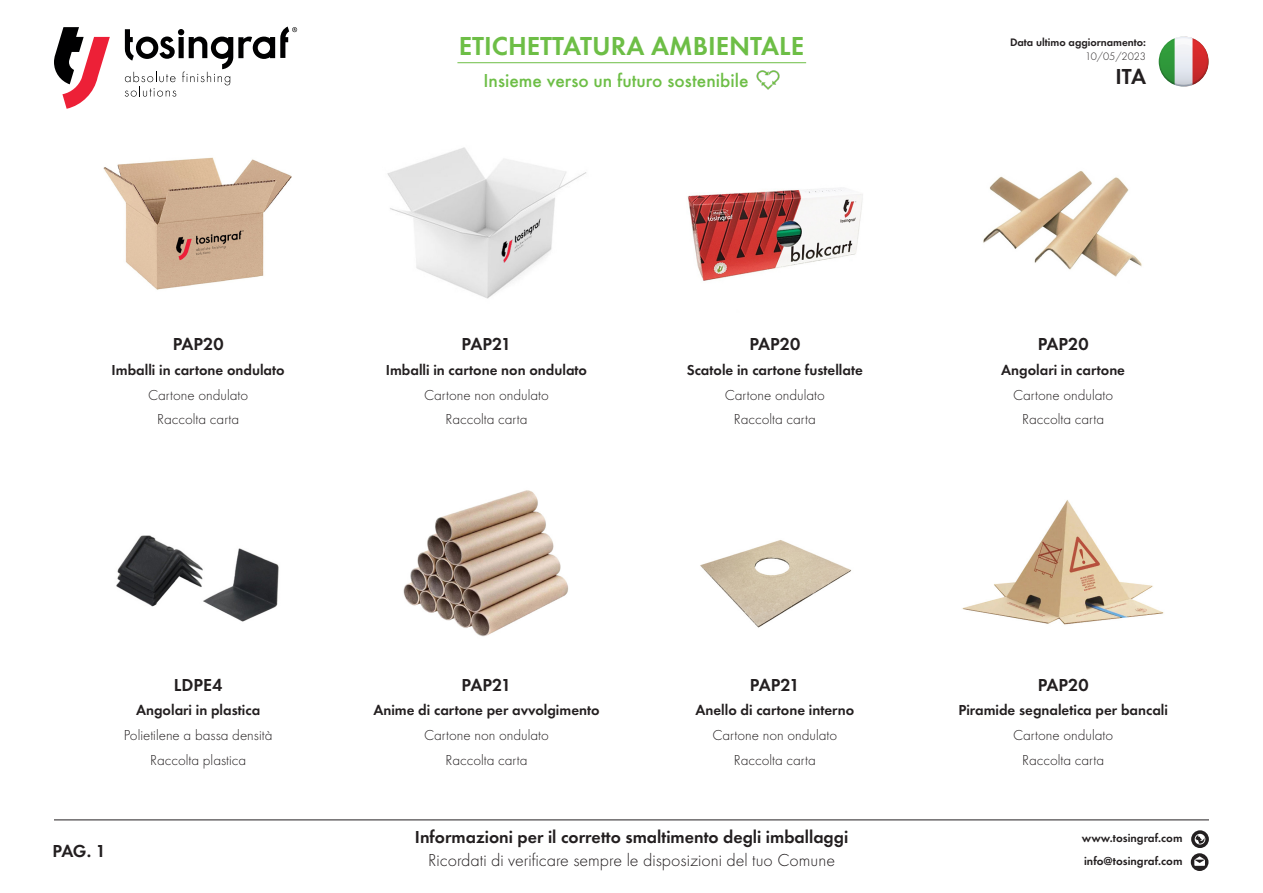
<style>
.page{position:relative;width:1263px;height:893px;background:#fff}
.page>*{position:absolute;margin:0;border:0;box-sizing:border-box;transform-origin:0 0}
.t1{font:600 27px "Futura TOT";color:#6dbe46}
.t2{font:600 22.5px "Futura TOT";color:#231f20}
.t3{font:500 19.5px "Futura TOT";color:#6dbe46}
.t4{font:600 18px "Futura TOT";color:#231f20}
.t5{font:18px "Futura TOT Ligh";color:#231f20}
.t6{font:15px "Futura TOT Ligh";color:#231f20}
.t7{font:600 15px "Futura TOT";color:#231f20}
.t8{font:600 12px/22.5px "Futura TOT";color:#231f20}
.t9{font:600 11.25px "Futura TOT";color:#231f20}
.t10{font:11.25px "Futura TOT Ligh";color:#231f20}
.s1{color:#fff}
</style>
<div class="page">
<svg style="left:1191px;top:830px;width:18px;height:41px"></svg>
<svg style="left:1160px;top:38px;width:48px;height:48px"></svg>
<div style="left:1144px;top:22px;width:80px;height:80px;border:15px solid #fff;border-radius:50%"></div>
<div style="left:1146px;top:89px;width:74px;height:46px;background:#fff"></div>
<div style="left:1114px;top:7px;width:43px;height:88px;background:#fff"></div>
<div style="left:1131px;top:2px;width:124px;height:32px;background:#fff"></div>
<div style="left:1210px;top:0;width:48px;height:107px;background:#fff"></div>
<svg style="left:54px;top:27px;width:56px;height:82px"></svg>
<svg style="left:125px;top:27px;width:172px;height:70px"></svg>
<img style="left:756px;top:70px;width:24px;height:20px">
<hr style="left:457px;top:62px;width:349px;height:1px;background:#6dbe46">
<hr style="left:54px;top:819px;width:1155px;height:1px;background:#231f20">
<img style="left:104px;top:157px;width:187px;height:133px">
<img style="left:387px;top:147px;width:200px;height:152px">
<img style="left:687px;top:188px;width:176px;height:93px">
<img style="left:983px;top:171px;width:159px;height:106px">
<img style="left:116px;top:535px;width:163px;height:87px">
<img style="left:403px;top:490px;width:165px;height:147px">
<img style="left:700px;top:540px;width:152px;height:88px">
<img style="left:962px;top:500px;width:202px;height:125px">
<h1 class="t1" style="left:459px;top:30px;width:347px">ETICHETTATURA AMBIENTALE</h1>
<h3 class="t3" style="left:484px;top:69px;width:297px">Insieme verso un futuro sostenibile<span class="s1">OO</span></h3>
<p class="t9" style="left:1010px;top:36px;width:138px">Data ultimo aggiornamento:</p>
<p class="t10" style="left:1085px;top:49px;width:62px">10/05/2023</p>
<h2 class="t2" style="left:1115px;top:63px;width:32px">ITA</h2>
<p class="t4" style="left:173px;top:333px;width:52px">PAP20</p>
<p class="t4" style="left:462px;top:333px;width:51px">PAP21</p>
<p class="t4" style="left:749px;top:333px;width:52px">PAP20</p>
<p class="t4" style="left:1038px;top:333px;width:52px">PAP20</p>
<p class="t7" style="left:112px;top:361px;width:174px">Imballi in cartone ondulato</p>
<p class="t7" style="left:386px;top:361px;width:203px">Imballi in cartone non ondulato</p>
<p class="t7" style="left:687px;top:361px;width:178px">Scatole in cartone fustellate</p>
<p class="t7" style="left:1001px;top:361px;width:125px">Angolari in cartone</p>
<p class="t6" style="left:148px;top:387px;width:102px">Cartone ondulato</p>
<p class="t6" style="left:424px;top:387px;width:126px">Cartone non ondulato</p>
<p class="t6" style="left:725px;top:387px;width:102px">Cartone ondulato</p>
<p class="t6" style="left:1013px;top:387px;width:102px">Cartone ondulato</p>
<p class="t6" style="left:157px;top:411px;width:84px">Raccolta carta</p>
<p class="t6" style="left:445px;top:411px;width:84px">Raccolta carta</p>
<p class="t6" style="left:734px;top:411px;width:84px">Raccolta carta</p>
<p class="t6" style="left:1022px;top:411px;width:84px">Raccolta carta</p>
<p class="t4" style="left:174px;top:674px;width:50px">LDPE4</p>
<p class="t4" style="left:462px;top:674px;width:51px">PAP21</p>
<p class="t4" style="left:750px;top:674px;width:51px">PAP21</p>
<p class="t4" style="left:1038px;top:674px;width:52px">PAP20</p>
<p class="t7" style="left:136px;top:701px;width:126px">Angolari in plastica</p>
<p class="t7" style="left:373px;top:701px;width:228px">Anime di cartone per avvolgimento</p>
<p class="t7" style="left:695px;top:701px;width:160px">Anello di cartone interno</p>
<p class="t7" style="left:958px;top:701px;width:211px">Piramide segnaletica per bancali</p>
<p class="t6" style="left:124px;top:727px;width:150px">Polietilene a bassa densità</p>
<p class="t6" style="left:424px;top:727px;width:126px">Cartone non ondulato</p>
<p class="t6" style="left:712px;top:727px;width:126px">Cartone non ondulato</p>
<p class="t6" style="left:1013px;top:727px;width:102px">Cartone ondulato</p>
<p class="t6" style="left:150px;top:751px;width:98px">Raccolta plastica</p>
<p class="t6" style="left:445px;top:751px;width:84px">Raccolta carta</p>
<p class="t6" style="left:734px;top:751px;width:84px">Raccolta carta</p>
<p class="t6" style="left:1022px;top:751px;width:84px">Raccolta carta</p>
<p class="t4" style="left:53px;top:840px;width:55px">PAG. 1</p>
<p class="t4" style="left:415px;top:826px;width:435px">Informazioni per il corretto smaltimento degli imballaggi</p>
<p class="t5" style="left:428px;top:849px;width:408px">Ricordati di verificare sempre le disposizioni del tuo Comune</p>
<p class="t8" style="left:1082px;top:827px;width:102px">www.tosingraf.com info@tosingraf.com</p>
</div>
